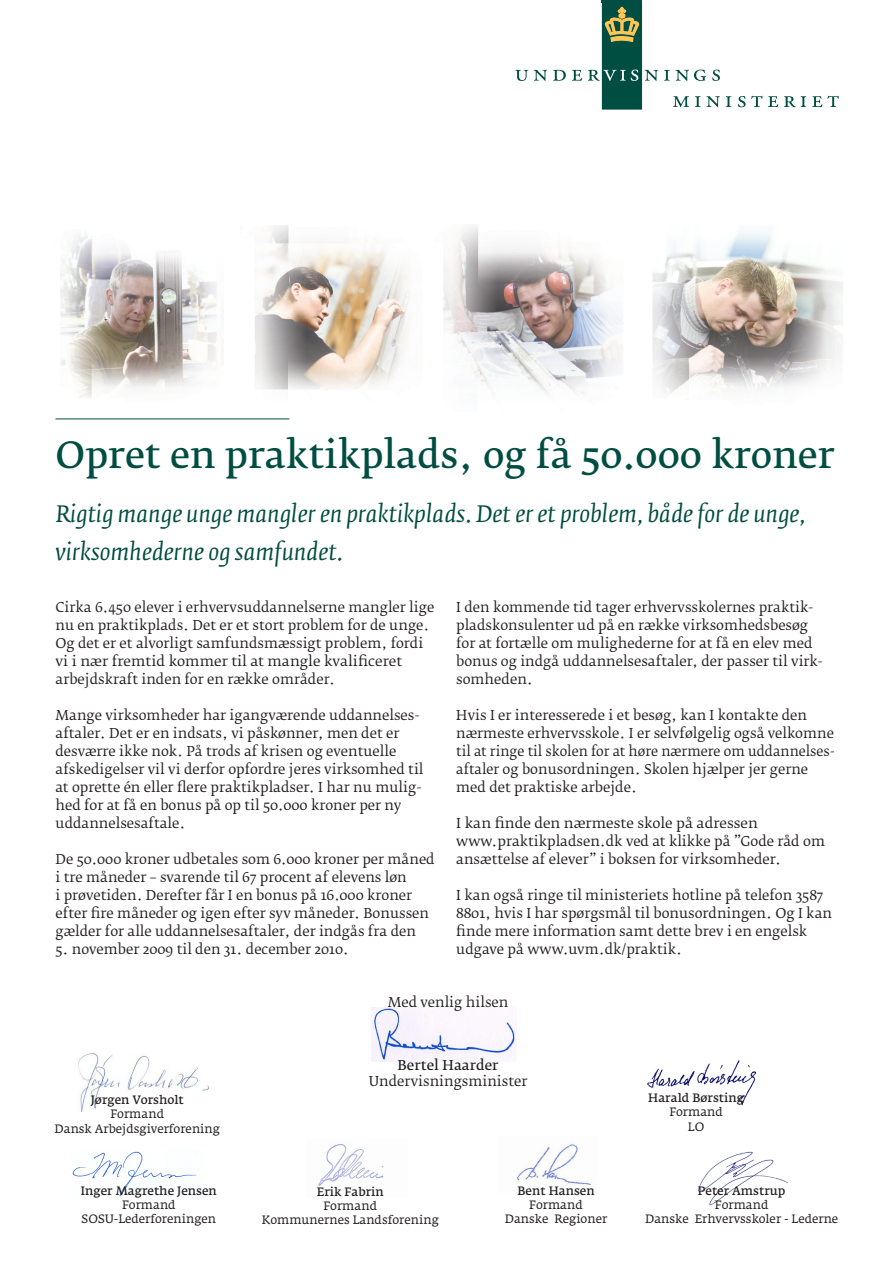
<style>
.page{position:relative;width:893px;height:1263px;background:#fff}
.page>*{position:absolute;margin:0;border:0;box-sizing:border-box;transform-origin:0 0}
.Rubrik{font:600 36px "Fedra Serif B Std";color:#004d41}
.Mellem_rubrik{font:italic 22.5px/37.5px "Fedra Serif B Std";letter-spacing:.01em;color:#004d41}
.Brødtekst{font:13.5px/18px "Fedra Serif B Std";color:#231f20}
.Brødtekst-2{font:600 13.5px "Fedra Serif B Std";color:#231f20}
.t1{font:12px/14.4px "Fedra Serif A Std";color:#231f20;text-align:center}
.t2{font:600 12px/14.4px "Fedra Serif A Std";color:#231f20;text-align:center}
.s1{font-weight:600}
.s2{font-weight:400}
</style>
<div class="page">
<img style="left:698px;top:1151px;width:90px;height:54px">
<img style="left:647px;top:1060px;width:108px;height:46px">
<img style="left:517px;top:1144px;width:75px;height:41px">
<img style="left:318px;top:1143px;width:66px;height:43px">
<img style="left:78px;top:1053px;width:132px;height:58px">
<img style="left:72px;top:1151px;width:125px;height:46px">
<svg style="left:516px;top:70px;width:12px;height:11px"></svg>
<svg style="left:534px;top:70px;width:13px;height:11px"></svg>
<svg style="left:553px;top:70px;width:13px;height:11px"></svg>
<svg style="left:572px;top:70px;width:10px;height:11px"></svg>
<svg style="left:664px;top:70px;width:42px;height:11px"></svg>
<svg style="left:712px;top:70px;width:8px;height:11px"></svg>
<svg style="left:673px;top:96px;width:16px;height:11px"></svg>
<svg style="left:695px;top:96px;width:25px;height:11px"></svg>
<svg style="left:726px;top:96px;width:5px;height:11px"></svg>
<svg style="left:738px;top:96px;width:40px;height:11px"></svg>
<svg style="left:784px;top:96px;width:22px;height:11px"></svg>
<svg style="left:812px;top:96px;width:27px;height:11px"></svg>
<svg style="left:588px;top:1px;width:70px;height:109px"></svg>
<hr style="left:56px;top:419px;width:233px;height:1px;background:#004d41">
<img style="left:652px;top:233px;width:191px;height:161px">
<img style="left:255px;top:226px;width:155px;height:164px">
<img style="left:443px;top:226px;width:180px;height:168px">
<img style="left:60px;top:235px;width:164px;height:163px">
<hr style="left:602px;top:0;width:40px;height:2px;background:#004d41">
<img style="left:371px;top:1007px;width:146px;height:54px">
<p class="Rubrik" style="left:56px;top:435px;width:781px">Opret en praktikplads, og få 50.000 kroner</p>
<p class="Mellem_rubrik" style="left:56px;top:495px;width:752px">Rigtig mange unge mangler en praktikplads. Det er et problem, både for de unge, virksomhederne og samfundet.</p>
<p class="Brødtekst" style="left:56px;top:598px;width:380px">Cirka 6.450 elever i erhvervsuddannelserne mangler lige nu en praktikplads. Det er et stort problem for de unge.<br>Og det er et alvorligt samfundsmæssigt problem, fordi vi i nær fremtid kommer til at mangle kvalificeret arbejdskraft inden for en række områder.</p>
<p class="Brødtekst" style="left:56px;top:706px;width:370px">Mange virksomheder har igangværende uddannelses&shy;aftaler. Det er en indsats, vi påskønner, men det er desværre ikke nok. På trods af krisen og eventuelle afskedigelser vil vi derfor opfordre jeres virksomhed til at oprette én eller flere praktikpladser. I har nu mulig&shy;hed for at få en bonus på op til 50.000 kroner per ny uddannelsesaftale.</p>
<p class="Brødtekst" style="left:56px;top:850px;width:381px">De 50.000 kroner udbetales som 6.000 kroner per måned i tre måneder – svarende til 67 procent af elevens løn<br>i prøvetiden. Derefter får I en bonus på 16.000 kroner efter fire måneder og igen efter syv måneder. Bonussen gælder for alle uddannelsesaftaler, der indgås fra den</p>
<p class="Brødtekst" style="left:56px;top:940px;width:295px">5. november 2009 til den 31. december 2010.</p>
<p class="Brødtekst" style="left:456px;top:598px;width:368px">I den kommende tid tager erhvervsskolernes praktik&shy;pladskonsulenter ud på en række virksomhedsbesøg for at fortælle om mulighederne for at få en elev med bonus og indgå uddannelsesaftaler, der passer til virk&shy;somheden.</p>
<p class="Brødtekst" style="left:456px;top:706px;width:380px">Hvis I er interesserede i et besøg, kan I kontakte den nærmeste erhvervsskole. I er selvfølgelig også velkomne til at ringe til skolen for at høre nærmere om uddannelses&shy;aftaler og bonusordningen. Skolen hjælper jer gerne med det praktiske arbejde.</p>
<p class="Brødtekst" style="left:456px;top:814px;width:370px">I kan finde den nærmeste skole på adressen www.praktikpladsen.dk ved at klikke på ”Gode råd om ansættelse af elever” i boksen for virksomheder.</p>
<p class="Brødtekst" style="left:456px;top:886px;width:377px">I kan også ringe til ministeriets hotline på telefon 3587<br>8801, hvis I har spørgsmål til bonusordningen. Og I kan finde mere information samt dette brev i en engelsk udgave på www.uvm.dk/praktik.</p>
<p class="Brødtekst" style="left:388px;top:993px;width:122px">Med venlig hilsen</p>
<p class="t1" style="left:55px;top:1092px;width:167px"><span class="s1">Jørgen Vorsholt<br></span>Formand<br>Dansk Arbejdsgiverforening</p>
<p class="t1" style="left:81px;top:1183px;width:138px"><span class="s1">Inger Magrethe Jensen<br></span>Formand<br>SOSU-Lederforeningen</p>
<p class="Brødtekst-2" style="left:398px;top:1057px;width:102px">Bertel Haarder</p>
<p class="Brødtekst" style="left:369px;top:1072px;width:160px">Undervisningsminister</p>
<p class="t1" style="left:262px;top:1184px;width:179px"><span class="s1">Erik Fabrin<br></span>Formand<br>Kommunernes Landsforening</p>
<p class="t1" style="left:505px;top:1183px;width:104px"><span class="s1">Bent Hansen<br></span>Formand<br>Danske Regioner</p>
<p class="t2" style="left:648px;top:1090px;width:97px">Harald Børsting<br><span class="s2">Formand<br>LO</span></p>
<p class="t1" style="left:645px;top:1183px;width:195px"><span class="s1">Peter Amstrup<br></span>Formand<br>Danske Erhvervsskoler - Lederne</p>
</div>
